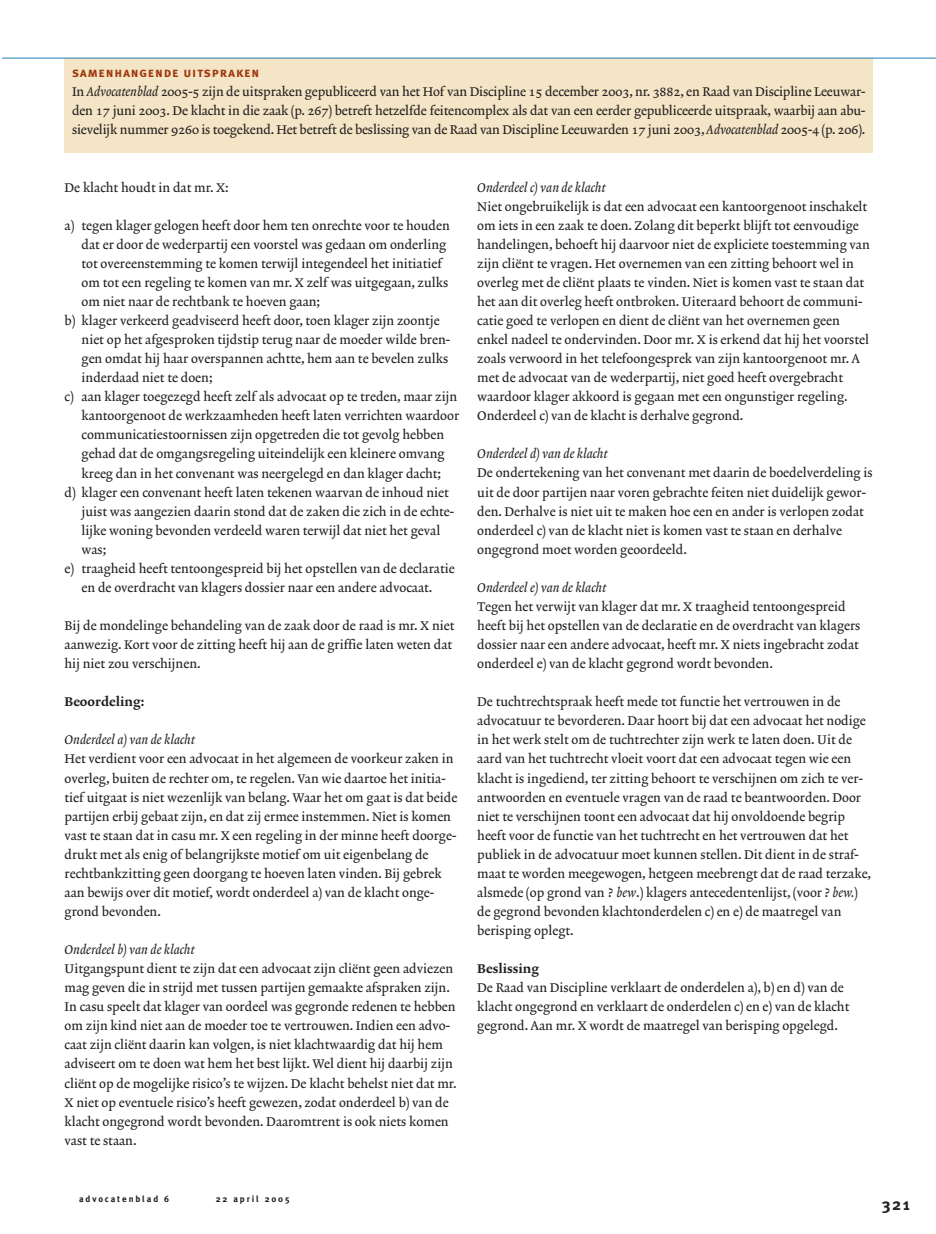
<style>
.page{position:relative;width:936px;height:1234px;background:#fff}
.page>*{position:absolute;margin:0;border:0;box-sizing:border-box;transform-origin:0 0}
.t1{font:700 16.5px "Meta";color:#231f20}
.t2{font:13.5px "Meta Plus Bold Caps";letter-spacing:.055em;color:#9f390d}
.t3{font:500 12.75px/19px "Lexicon No 2 Roman A";color:#231f20}
.t4{font:500 12.75px "Lexicon No 2 Italic A";color:#231f20}
.t5{font:500 12.75px "Lexicon No 2 Roman D";color:#231f20}
.t6{font:700 9px "Meta Plus";letter-spacing:.21em;color:#231f20}
.s1{font-family:"Lexicon No 2 Italic A"}
</style>
<div class="page">
<svg style="left:2px;top:57px;width:933px;height:96px;background:#f3e7cd"></svg>
<p class="t2" style="left:72px;top:65px;width:189px">samenhangende uitspraken</p>
<p class="t3" style="left:72px;top:83px;width:794px;text-align:justify">In <span class="s1">Advocatenblad</span> 2005-5 zijn de uitspraken gepubliceerd van het Hof van Discipline 15 december 2003, nr. 3882, en Raad van Discipline Leeuwar&shy;den 17 juni 2003. De klacht in die zaak (p. 267) betreft hetzelfde feitencomplex als dat van een eerder gepubliceerde uitspraak, waarbij aan abu&shy;sievelijk nummer 9260 is toegekend. Het betreft de beslissing van de Raad van Discipline Leeuwarden 17 juni 2003, <span class="s1">Advocatenblad</span> 2005-4 (p. 206).</p>
<p class="t3" style="left:65px;top:179px;width:166px">De klacht houdt in dat mr. X:</p>
<p class="t3" style="left:65px;top:217px;width:387px">a) tegen klager gelogen heeft door hem ten onrechte voor te houden</p>
<p class="t3" style="left:82px;top:236px;width:366px">dat er door de wederpartij een voorstel was gedaan om onderling</p>
<p class="t3" style="left:82px;top:255px;width:362px">tot overeenstemming te komen terwijl integendeel het initiatief</p>
<p class="t3" style="left:82px;top:274px;width:368px">om tot een regeling te komen van mr. X zelf was uitgegaan, zulks</p>
<p class="t3" style="left:82px;top:293px;width:240px">om niet naar de rechtbank te hoeven gaan;</p>
<p class="t3" style="left:65px;top:312px;width:377px">b) klager verkeerd geadviseerd heeft door, toen klager zijn zoontje</p>
<p class="t3" style="left:82px;top:331px;width:370px">niet op het afgesproken tijdstip terug naar de moeder wilde bren-</p>
<p class="t3" style="left:82px;top:350px;width:368px">gen omdat hij haar overspannen achtte, hem aan te bevelen zulks</p>
<p class="t3" style="left:82px;top:369px;width:132px">inderdaad niet te doen;</p>
<p class="t3" style="left:65px;top:388px;width:394px">c) aan klager toegezegd heeft zelf als advocaat op te treden, maar zijn</p>
<p class="t3" style="left:82px;top:407px;width:379px">kantoorgenoot de werkzaamheden heeft laten verrichten waardoor</p>
<p class="t3" style="left:82px;top:426px;width:364px">communicatiestoornissen zijn opgetreden die tot gevolg hebben</p>
<p class="t3" style="left:82px;top:445px;width:364px">gehad dat de omgangsregeling uiteindelijk een kleinere omvang</p>
<p class="t3" style="left:82px;top:464px;width:361px">kreeg dan in het convenant was neergelegd en dan klager dacht;</p>
<p class="t3" style="left:65px;top:483px;width:386px">d) klager een convenant heeft laten tekenen waarvan de inhoud niet</p>
<p class="t3" style="left:82px;top:502px;width:374px">juist was aangezien daarin stond dat de zaken die zich in de echte-</p>
<p class="t3" style="left:82px;top:522px;width:360px">lijke woning bevonden verdeeld waren terwijl dat niet het geval</p>
<p class="t3" style="left:82px;top:541px;width:26px">was;</p>
<p class="t3" style="left:65px;top:560px;width:391px">e) traagheid heeft tentoongespreid bij het opstellen van de declaratie</p>
<p class="t3" style="left:82px;top:579px;width:352px">en de overdracht van klagers dossier naar een andere advocaat.</p>
<p class="t3" style="left:65px;top:617px;width:391px">Bij de mondelinge behandeling van de zaak door de raad is mr. X niet aanwezig. Kort voor de zitting heeft hij aan de griffie laten weten dat hij niet zou verschijnen.</p>
<p class="t5" style="left:65px;top:695px;width:81px">Beoordeling:</p>
<p class="t4" style="left:65px;top:733px;width:132px">Onderdeel a) van de klacht</p>
<p class="t3" style="left:65px;top:750px;width:394px">Het verdient voor een advocaat in het algemeen de voorkeur zaken in overleg, buiten de rechter om, te regelen. Van wie daartoe het initia&shy;tief uitgaat is niet wezenlijk van belang. Waar het om gaat is dat beide partijen erbij gebaat zijn, en dat zij ermee instemmen. Niet is komen vast te staan dat in casu mr. X een regeling in der minne heeft doorge&shy;drukt met als enig of belangrijkste motief om uit eigenbelang de rechtbankzitting geen doorgang te hoeven laten vinden. Bij gebrek aan bewijs over dit motief, wordt onderdeel a) van de klacht onge&shy;grond bevonden.</p>
<p class="t4" style="left:65px;top:943px;width:132px">Onderdeel b) van de klacht</p>
<p class="t3" style="left:65px;top:960px;width:394px">Uitgangspunt dient te zijn dat een advocaat zijn cliënt geen adviezen mag geven die in strijd met tussen partijen gemaakte afspraken zijn.<br>In casu speelt dat klager van oordeel was gegronde redenen te hebben om zijn kind niet aan de moeder toe te vertrouwen. Indien een advo&shy;caat zijn cliënt daarin kan volgen, is niet klachtwaardig dat hij hem adviseert om te doen wat hem het best lijkt. Wel dient hij daarbij zijn cliënt op de mogelijke risico’s te wijzen. De klacht behelst niet dat mr.<br>X niet op eventuele risico’s heeft gewezen, zodat onderdeel b) van de klacht ongegrond wordt bevonden. Daaromtrent is ook niets komen vast te staan.</p>
<p class="t4" style="left:477px;top:181px;width:130px">Onderdeel c) van de klacht</p>
<p class="t3" style="left:477px;top:198px;width:394px">Niet ongebruikelijk is dat een advocaat een kantoorgenoot inschakelt om iets in een zaak te doen. Zolang dit beperkt blijft tot eenvoudige handelingen, behoeft hij daarvoor niet de expliciete toestemming van zijn cliënt te vragen. Het overnemen van een zitting behoort wel in overleg met de cliënt plaats te vinden. Niet is komen vast te staan dat het aan dit overleg heeft ontbroken. Uiteraard behoort de communi&shy;catie goed te verlopen en dient de cliënt van het overnemen geen enkel nadeel te ondervinden. Door mr. X is erkend dat hij het voorstel zoals verwoord in het telefoongesprek van zijn kantoorgenoot mr. A met de advocaat van de wederpartij, niet goed heeft overgebracht waardoor klager akkoord is gegaan met een ongunstiger regeling.<br>Onderdeel c) van de klacht is derhalve gegrond.</p>
<p class="t4" style="left:477px;top:448px;width:132px">Onderdeel d) van de klacht</p>
<p class="t3" style="left:477px;top:464px;width:397px">De ondertekening van het convenant met daarin de boedelverdeling is uit de door partijen naar voren gebrachte feiten niet duidelijk gewor&shy;den. Derhalve is niet uit te maken hoe een en ander is verlopen zodat onderdeel c) van de klacht niet is komen vast te staan en derhalve ongegrond moet worden geoordeeld.</p>
<p class="t4" style="left:477px;top:581px;width:130px">Onderdeel e) van de klacht</p>
<p class="t3" style="left:477px;top:598px;width:384px">Tegen het verwijt van klager dat mr. X traagheid tentoongespreid heeft bij het opstellen van de declaratie en de overdracht van klagers dossier naar een andere advocaat, heeft mr. X niets ingebracht zodat onderdeel e) van de klacht gegrond wordt bevonden.</p>
<p class="t3" style="left:477px;top:693px;width:395px">De tuchtrechtspraak heeft mede tot functie het vertrouwen in de advocatuur te bevorderen. Daar hoort bij dat een advocaat het nodige in het werk stelt om de tuchtrechter zijn werk te laten doen. Uit de aard van het tuchtrecht vloeit voort dat een advocaat tegen wie een klacht is ingediend, ter zitting behoort te verschijnen om zich te ver&shy;antwoorden en eventuele vragen van de raad te beantwoorden. Door niet te verschijnen toont een advocaat dat hij onvoldoende begrip heeft voor de functie van het tuchtrecht en het vertrouwen dat het publiek in de advocatuur moet kunnen stellen. Dit dient in de straf&shy;maat te worden meegewogen, hetgeen meebrengt dat de raad terzake, alsmede (op grond van ? <span class="s1">bew</span>.) klagers antecedentenlijst, (voor ? <span class="s1">bew.</span>) de gegrond bevonden klachtonderdelen c) en e) de maatregel van berisping oplegt.</p>
<p class="t5" style="left:477px;top:962px;width:63px">Beslissing</p>
<p class="t3" style="left:477px;top:979px;width:373px">De Raad van Discipline verklaart de onderdelen a), b) en d) van de klacht ongegrond en verklaart de onderdelen c) en e) van de klacht gegrond. Aan mr. X wordt de maatregel van berisping opgelegd.</p>
<p class="t6" style="left:79px;top:1194px;width:92px">advocatenblad 6</p>
<p class="t6" style="left:216px;top:1194px;width:75px">22 april 2005</p>
<p class="t1" style="left:881px;top:1197px;width:30px">321</p>
</div>
